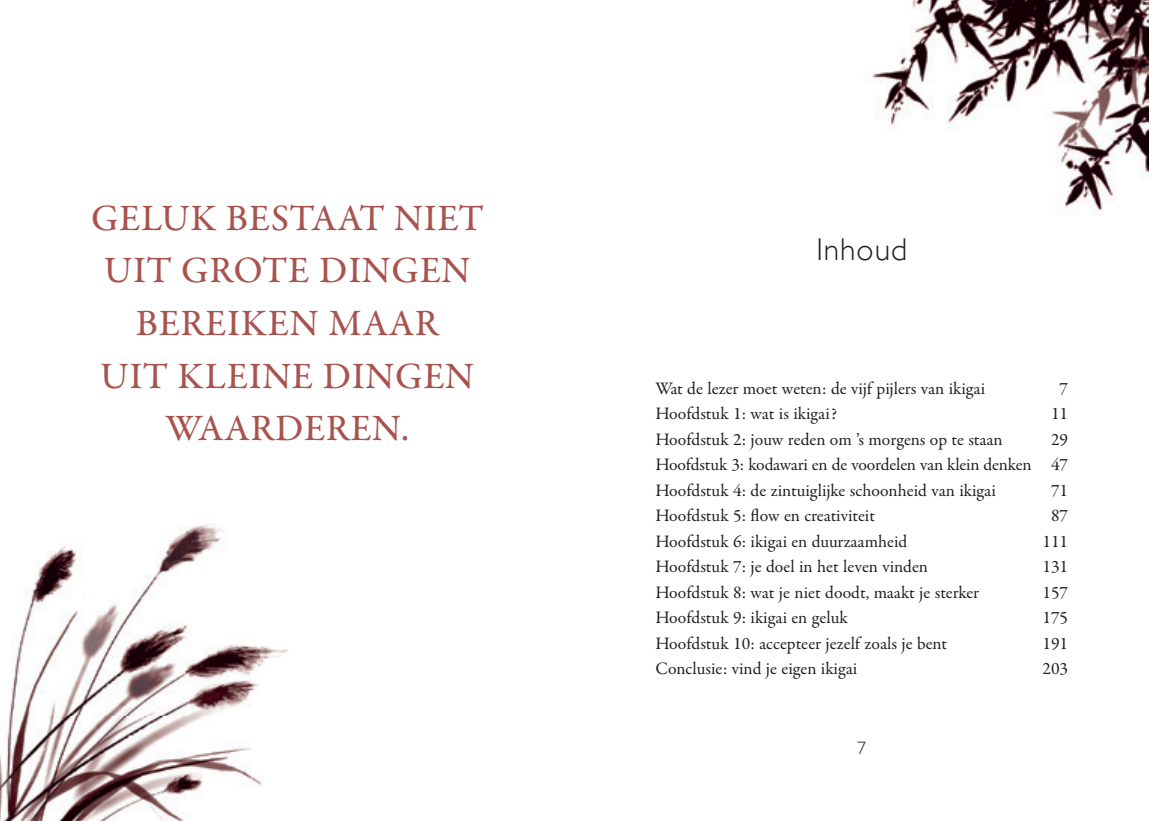
<style>
.page{position:relative;width:1149px;height:821px;background:#fff}
.page>*{position:absolute;margin:0;border:0;box-sizing:border-box;transform-origin:0 0}
.t1{font:500 37.5px/52.5px "Garamond Premr Pro";letter-spacing:.02em;color:#a8534d;text-align:center}
.t2{font:300 31.5px "Gill Sans";letter-spacing:.03em;color:#231f20}
.t3{font:300 18px "Gill Sans Std";color:#231f20}
.t4{font:17.7px/25.5px "Garamond Premr Pro";color:#231f20;text-align:justify}
</style>
<div class="page">
<img style="left:872px;top:0;width:276px;height:215px">
<img style="left:0;top:524px;width:288px;height:297px">
<h1 class="t1" style="left:91px;top:193px;width:394px">GELUK BESTAAT NIET<br>UIT GROTE DINGEN<br>BEREIKEN MAAR<br>UIT KLEINE DINGEN<br>WAARDEREN.</h1>
<h2 class="t2" style="left:816px;top:225px;width:92px">Inhoud</h2>
<p class="t4" style="left:655px;top:376px;width:331px">Wat de lezer moet weten: de vijf pijlers van ikigai</p>
<p class="t4" style="left:1059px;top:376px;width:10px">7</p>
<p class="t4" style="left:655px;top:401px;width:183px">Hoofdstuk 1: wat is ikigai?</p>
<p class="t4" style="left:1050px;top:401px;width:19px">11</p>
<p class="t4" style="left:655px;top:427px;width:349px">Hoofdstuk 2: jouw reden om ’s morgens op te staan</p>
<p class="t4" style="left:655px;top:427px;width:414px;text-indent:395px">29<br>Hoofdstuk 3: kodawari en de voordelen van klein denken 47<br>Hoofdstuk 4: de zintuiglijke schoonheid van ikigai</p>
<p class="t4" style="left:1050px;top:478px;width:19px">71</p>
<p class="t4" style="left:655px;top:503px;width:221px">Hoofdstuk 5: flow en creativiteit</p>
<p class="t4" style="left:1050px;top:503px;width:19px">87</p>
<p class="t4" style="left:655px;top:529px;width:253px">Hoofdstuk 6: ikigai en duurzaamheid</p>
<p class="t4" style="left:1042px;top:529px;width:27px">111</p>
<p class="t4" style="left:655px;top:554px;width:274px">Hoofdstuk 7: je doel in het leven vinden</p>
<p class="t4" style="left:1042px;top:554px;width:27px">131</p>
<p class="t4" style="left:655px;top:580px;width:325px">Hoofdstuk 8: wat je niet doodt, maakt je sterker</p>
<p class="t4" style="left:1042px;top:580px;width:27px">157</p>
<p class="t4" style="left:655px;top:605px;width:194px">Hoofdstuk 9: ikigai en geluk</p>
<p class="t4" style="left:1042px;top:605px;width:27px">175</p>
<p class="t4" style="left:655px;top:631px;width:293px">Hoofdstuk 10: accepteer jezelf zoals je bent</p>
<p class="t4" style="left:1042px;top:631px;width:27px">191</p>
<p class="t4" style="left:655px;top:656px;width:203px">Conclusie: vind je eigen ikigai</p>
<p class="t4" style="left:1042px;top:656px;width:27px">203</p>
<p class="t3" style="left:857px;top:737px;width:10px">7</p>
</div>
